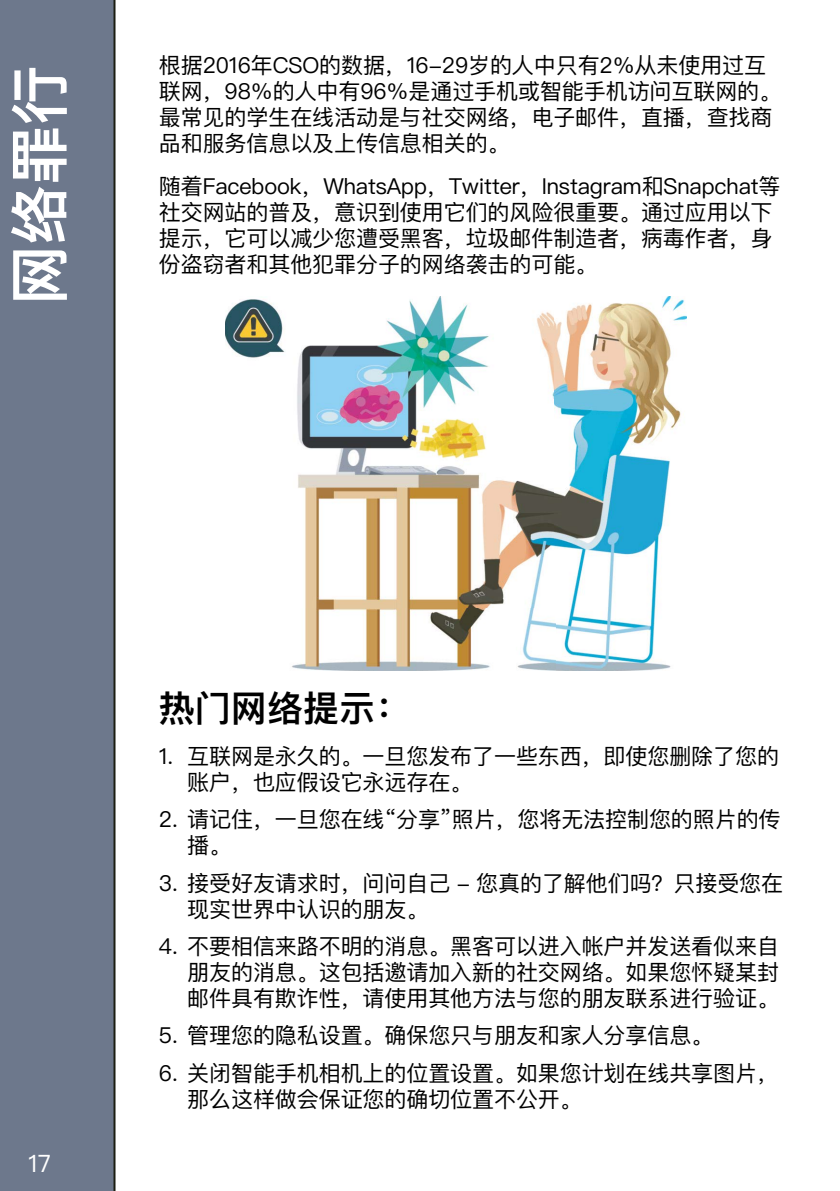
<style>
.page{position:relative;width:840px;height:1191px;background:#fff}
.page>*{position:absolute;margin:0;border:0;box-sizing:border-box;transform-origin:0 0}
.t1{font:600 60px "Ping Fang SC";color:#fff}
.t2{font:600 36px "Ping Fang SC";color:#000}
.t3{font:24px "Ping Fang SC";color:#fff}
.t4{font:22px/26px "Ping Fang SC";letter-spacing:-.005em;color:#000}
</style>
<div class="page">
<div style="left:0;top:0;width:115px;height:1191px;background:#6d788c"></div>
<img style="left:226px;top:296px;width:460px;height:375px">
<h1 class="t1" style="left:2px;top:305px;width:242px;rotate:-90deg">网络罪行</h1>
<p class="t4" style="left:159px;top:52px;width:623px">根据2016年CSO的数据，16-29岁的人中只有2％从未使用过互联网，98％的人中有96％是通过手机或智能手机访问互联网的。最常见的学生在线活动是与社交网络，电子邮件，直播，查找商品和服务信息以及上传信息相关的。</p>
<p class="t4" style="left:159px;top:173px;width:622px">随着Facebook，WhatsApp，Twitter，Instagram和Snapchat等社交网站的普及，意识到使用它们的风险很重要。通过应用以下提示，它可以减少您遭受黑客，垃圾邮件制造者，病毒作者，身份盗窃者和其他犯罪分子的网络袭击的可能。</p>
<p class="t3" style="left:28px;top:1148px;width:24px">17</p>
<h2 class="t2" style="left:159px;top:686px;width:253px">热门网络提示：</h2>
<p class="t4" style="left:187px;top:743px;width:593px;text-indent:-28px">1. 互联网是永久的。一旦您发布了一些东西，即使您删除了您的账户，也应假设它永远存在。</p>
<p class="t4" style="left:187px;top:806px;width:594px;text-indent:-28px">2. 请记住，一旦您在线“分享”照片，您将无法控制您的照片的传播。</p>
<p class="t4" style="left:187px;top:869px;width:597px;text-indent:-28px">3. 接受好友请求时，问问自己 - 您真的了解他们吗？只接受您在现实世界中认识的朋友。</p>
<p class="t4" style="left:187px;top:933px;width:593px;text-align:justify;text-indent:-28px">4. 不要相信来路不明的消息。黑客可以进入帐户并发送看似来自朋友的消息。这包括邀请加入新的社交网络。如果您怀疑某封邮件具有欺诈性，请使用其他方法与您的朋友联系进行验证。</p>
<p class="t4" style="left:159px;top:1022px;width:555px">5. 管理您的隐私设置。确保您只与朋友和家人分享信息。</p>
<p class="t4" style="left:187px;top:1059px;width:593px;text-indent:-28px">6. 关闭智能手机相机上的位置设置。如果您计划在线共享图片，那么这样做会保证您的确切位置不公开。</p>
</div>
